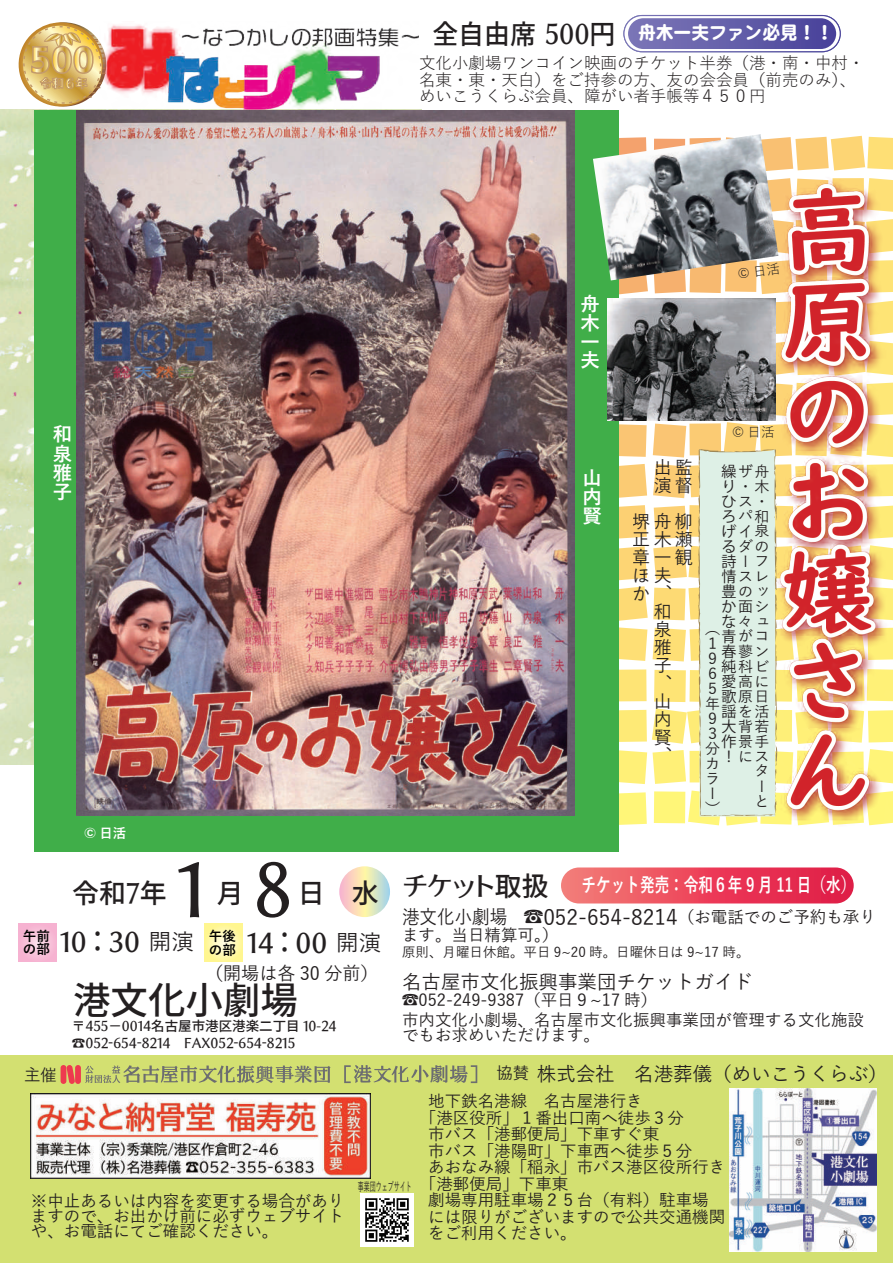
<style>
.page{position:relative;width:893px;height:1263px;background:#fff}
.page>*{position:absolute;margin:0;border:0;box-sizing:border-box;transform-origin:0 0}
.t1{font:72px "Gen Ei Late Go v 2";color:#231f20}
.t2{font:37.5px "Gen Ei Late Go v 2";color:#231f20}
.t3{font:27px "Gen Ei Late Go P v 2";color:#231f20}
.t4{font:27px "Gen Ei Late Go v 2";color:#231f20}
.t5{font:27px "Gen Ei Late Go P v 2";color:#231f20;scale:.96 1}
.t6{font:500 21px "Yu Gothic";color:#231f20}
.t7{font:500 19.5px "Yu Gothic";color:#231f20}
.t8{font:700 19.5px "Yu Gothic";color:#fff;scale:.75 1}
.t9{font:700 19.35px/19.4px "Yu Gothic";color:#fff;text-align:justify}
.t10{font:18.6px "DF Maru Gothic SB WINP RKSJ H";color:#fff;scale:.96 1}
.t11{font:500 18.3px "Yu Gothic";color:#231f20}
.t12{font:500 18px/18px "Yu Gothic";color:#231f20}
.t13{font:500 16.5px/15px "Yu Gothic";color:#231f20;text-align:justify}
.t14{font:16.5px/16.5px "Yu Gothic";color:#231f20}
.t15{font:500 15px/15px "Yu Gothic";color:#231f20}
.t16{font:15px "Koz Go Pr 6 N";color:#231f20}
.t17{font:13.5px "Gen Ei Late Go P v 2";color:#231f20}
.t18{font:500 13.5px "Yu Gothic";color:#231f20}
.t19{font:700 13.5px/13.5px "Yu Gothic";color:#000}
.t20{font:13.5px "Yu Gothic";color:#231f20}
.t21{font:700 13.35px "Yu Gothic";color:#fff}
.t22{font:500 12px "Yu Gothic";color:#231f20;scale:.5 1}
.s1{font-family:"Gen Ei Late Go P v 2"}
.s2{font-family:"Yu Gothic";font-weight:500;font-size:22.5px}
.s3{font-family:"Koz Go Pr 6 N"}
.s4{font-family:"Koz Go Pr 6 N";font-weight:400}
.s5{font-family:"Yu Gothic";font-weight:500}
.s6{font-size:19.5px}
.s7{font-size:16.5px}
</style>
<div class="page">
<img style="left:0;top:109px;width:421px;height:655px">
<svg style="left:778px;top:136px;width:115px;height:35px"></svg>
<div style="left:0;top:1055px;width:893px;height:208px;background:#d3e071"></div>
<svg style="left:339px;top:866px;width:51px;height:51px;background:#eadfc0"></svg>
<img style="left:31px;top:1093px;width:340px;height:85px">
<img style="left:729px;top:1088px;width:147px;height:163px">
<svg style="left:14px;top:22px;width:85px;height:90px"></svg>
<img style="left:360px;top:1193px;width:54px;height:54px">
<div style="left:561px;top:867px;width:293px;height:36px;background:linear-gradient(to right,#f57976,#e11343);border-radius:18px"></div>
<svg style="left:205px;top:924px;width:38px;height:38px"></svg>
<svg style="left:19px;top:924px;width:38px;height:38px"></svg>
<img style="left:99px;top:24px;width:320px;height:86px">
<div style="left:34px;top:110px;width:585px;height:741px;background:#40ae49"></div>
<img style="left:76px;top:111px;width:499px;height:704px">
<img style="left:593px;top:134px;width:185px;height:43px">
<svg style="left:85px;top:1065px;width:246px;height:18px"></svg>
<div style="left:61px;top:1065px;width:5px;height:19px;background:#ee3a4f;border-radius:3px"></div>
<div style="left:75px;top:1065px;width:6px;height:19px;background:#ee3a4f;border-radius:3px"></div>
<svg style="left:67px;top:1065px;width:8px;height:19px"></svg>
<svg style="left:344px;top:1065px;width:133px;height:18px"></svg>
<div style="left:623px;top:15px;width:218px;height:37px;border:1px solid #fff;border-radius:18px"></div>
<div style="left:628px;top:18px;width:208px;height:31px;background:linear-gradient(to right,#7d78b8,#49439a);border-radius:15px"></div>
<img style="left:328px;top:177px;width:565px;height:648px">
<h3 class="t5" style="left:432px;top:17px;width:192px">全自由席 ５００円</h3>
<p class="t10" style="left:638px;top:23px;width:205px">舟木一夫ファン必見！！</p>
<p class="t14" style="left:419px;top:53px;width:447px">文化小劇場ワンコイン映画のチケット半券（港・南・中村・名東・東・天白）をご持参の方、友の会会員（前売のみ）、めいこうくらぶ会員、障がい者手帳等４５０円</p>
<p class="t9" style="left:580px;top:295px;width:20px;line-height:18.6px">舟木一夫</p>
<p class="t9" style="left:53px;top:425px;width:20px">和泉雅子</p>
<p class="t21" style="left:84px;top:825px;width:44px">© 日活</p>
<p class="t19" style="left:23px;top:929px;width:28px">午前の部</p>
<h1 class="t1" style="left:158px;top:842px;width:135px">１ 8</h1>
<h3 class="t4" style="left:72px;top:875px;width:308px"><span class="s1">令和７年</span>　　月　　日　水</h3>
<h3 class="t3" style="left:60px;top:924px;width:135px">１０：３０ <span class="s2">開演</span></h3>
<h3 class="t3" style="left:247px;top:925px;width:136px">１4 ：００ <span class="s2">開演</span></h3>
<p class="t19" style="left:209px;top:930px;width:28px">午後の部</p>
<p class="t11" style="left:205px;top:956px;width:175px">（開場は各 30 分前）</p>
<h2 class="t2" style="left:73px;top:975px;width:227px">港文化小劇場</h2>
<p class="t17" style="left:72px;top:1034px;width:225px">☎052-654-8214 ＦＡＸ052-654-8215</p>
<p class="t17" style="left:72px;top:1017px;width:266px">〒４５５－００１４名古屋市港区港楽二丁目 10<span class="s3">-</span>24</p>
<h3 class="t3" style="left:403px;top:868px;width:147px">チケット取扱</h3>
<p class="t9" style="left:582px;top:468px;width:20px">山内賢</p>
<p class="t12" style="left:654px;top:456px;width:40px;line-height:19px">出監演　</p>
<p class="t12" style="left:675px;top:475px;width:29px">督　</p>
<p class="t12" style="left:633px;top:510px;width:71px">堺舟柳正木瀬章一観　ほ夫か︑</p>
<p class="t12" style="left:654px;top:600px;width:19px;text-align:justify">和泉雅子︑山内賢︑</p>
<p class="t20" style="left:732px;top:420px;width:44px">© 日活</p>
<p class="t15" style="left:722px;top:462px;width:49px"><span class="s4">繰</span>ザ舟</p>
<p class="t16" style="left:722px;top:477px;width:27px">り<span class="s5">・</span></p>
<p class="t15" style="left:722px;top:491px;width:49px"><span class="s4">ひ</span>ス・<span class="s4">ろ</span>パ和<span class="s4">げ</span>イ泉<span class="s4">る</span>ダの</p>
<p class="t16" style="left:722px;top:552px;width:26px">詩<span class="s5">ー</span></p>
<p class="t15" style="left:722px;top:566px;width:49px"><span class="s4">情</span>スレ<span class="s4">豊</span>のッ<span class="s4">か</span>面シ<span class="s4">な</span>々ュ<span class="s4">青</span>がコ<span class="s4">春</span>蓼ン<span class="s4">純</span>科ビ<span class="s4">愛</span>高に<span class="s4">歌</span>原日<span class="s4">謡</span>を活<span class="s4">大</span>背若<span class="s4">作</span>景手</p>
<p class="t16" style="left:722px;top:747px;width:10px">！</p>
<p class="t15" style="left:738px;top:746px;width:31px">にス</p>
<p class="t15" style="left:755px;top:476px;width:16px">木</p>
<p class="t15" style="left:755px;top:551px;width:14px">フ</p>
<p class="t15" style="left:705px;top:619px;width:16px">︵<br>１<br>９<br>６<br>５年<br>９<br>３分カラー︶</p>
<p class="t15" style="left:755px;top:761px;width:14px">ターと</p>
<p class="t8" style="left:581px;top:874px;width:367px">チケット発売：令和６年 9 月 11 日（水）</p>
<p class="t6" style="left:402px;top:898px;width:475px"><span class="s6">港文化小劇場 ☎</span>052-654-8214<span class="s7">（お電話でのご予約も承り</span></p>
<p class="t13" style="left:402px;top:925px;width:158px">ます。当日精算可。）</p>
<p class="t18" style="left:402px;top:940px;width:349px">原則、月曜日休館。平日 9~20 時。日曜休日は 9~17 時。</p>
<p class="t7" style="left:402px;top:964px;width:352px">名古屋市文化振興事業団チケットガイド</p>
<p class="t13" style="left:402px;top:988px;width:463px;line-height:19.5px">☎052-249-9387（平日９~17 時）<br>市内文化小劇場、名古屋市文化振興事業団が管理する文化施設</p>
<p class="t13" style="left:402px;top:1025px;width:199px">でもお求めいただけます。</p>
<p class="t13" style="left:24px;top:1065px;width:34px">主催</p>
<p class="t7" style="left:496px;top:1055px;width:393px"><span class="s7">協賛</span>株式会社　名港葬儀（めいこうくらぶ）</p>
<p class="t13" style="left:31px;top:1191px;width:315px">※中止あるいは内容を変更する場合がありますので、お出かけ前に必ずウェブサイトや、お電話にてご確認ください。</p>
<p class="t22" style="left:358px;top:1175px;width:109px">事業団ウェブサイト</p>
<p class="t13" style="left:428px;top:1091px;width:216px">地下鉄名港線　名古屋港行き</p>
<p class="t13" style="left:420px;top:1108px;width:265px">「港区役所」１番出口南へ徒歩３分</p>
<p class="t13" style="left:428px;top:1124px;width:232px">市バス「港郵便局」下車すぐ東</p>
<p class="t13" style="left:428px;top:1141px;width:265px">市バス「港陽町」下車西へ徒歩５分</p>
<p class="t13" style="left:428px;top:1157px;width:298px">あおなみ線「稲永」市バス港区役所行き</p>
<p class="t13" style="left:420px;top:1174px;width:150px">「港郵便局」下車東</p>
<p class="t13" style="left:428px;top:1190px;width:282px">劇場専用駐車場２５台（有料）駐車場</p>
<p class="t13" style="left:428px;top:1207px;width:298px">には限りがございますので公共交通機関</p>
<p class="t13" style="left:428px;top:1223px;width:150px">をご利用ください。</p>
</div>
